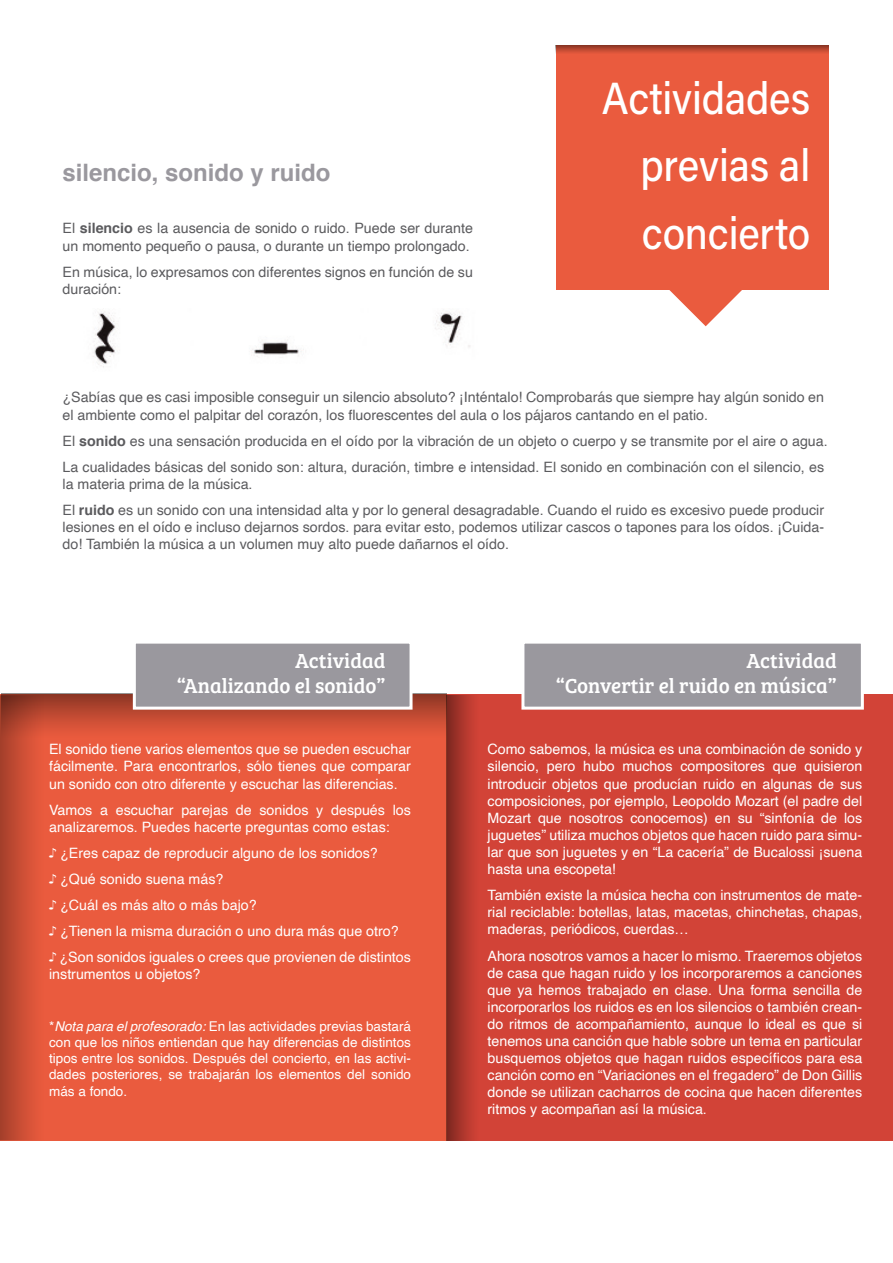
<style>
.page{position:relative;width:893px;height:1263px;background:#fff}
.page>*{position:absolute;margin:0;border:0;box-sizing:border-box;transform-origin:0 0}
.t1{font:500 45px/67.5px "Acumin Pro";letter-spacing:-.005em;color:#fff;text-align:justify;scale:.9 1}
.t2{font:700 24px "Helvetica";color:#9a989e}
.t3{font:21px/25.2px "Bree Serif";color:#fff;text-align:right}
.t4{font:14.25px/17.1px "Helvetica";color:#fff;text-align:justify}
.t5{font:14.25px/17.1px "Helvetica";color:#5b5b5e}
.t6{font:13.5px/16.2px "Helvetica";color:#fff;text-align:justify}
.s1{font-weight:700}
.s2{font-style:italic}
</style>
<div class="page">
<div style="left:0;top:694px;width:448px;height:447px;background:#ea5b3e"></div>
<div style="left:448px;top:694px;width:445px;height:447px;background:#d24337"></div>
<div style="left:2px;top:693px;width:445px;height:45px;background:linear-gradient(to bottom,#8d3625,#f05d3f)"></div>
<svg style="left:0;top:695px;width:45px;height:445px"></svg>
<div style="left:447px;top:695px;width:32px;height:445px;background:linear-gradient(to right,#802820,#d34337)"></div>
<svg style="left:669px;top:290px;width:73px;height:36px"></svg>
<div style="left:556px;top:45px;width:272px;height:245px;background:#ea5b3e"></div>
<div style="left:523px;top:642px;width:339px;height:66px;background:#9a989e"></div>
<div style="left:521px;top:641px;width:343px;height:69px;border:3px solid #fff"></div>
<div style="left:134px;top:642px;width:277px;height:66px;background:#9a989e"></div>
<div style="left:133px;top:641px;width:280px;height:69px;border:3px solid #fff"></div>
<svg style="left:556px;top:45px;width:272px;height:8px;background:#b3452f"></svg>
<img style="left:93px;top:311px;width:377px;height:56px">
<h2 class="t2" style="left:63px;top:153px;width:270px">silencio, sonido y ruido</h2>
<p class="t5" style="left:63px;top:220px;width:412px">El <span class="s1">silencio</span> es la ausencia de sonido o ruido. Puede ser durante un momento pequeño o pausa, o durante un tiempo prolongado.</p>
<p class="t5" style="left:63px;top:264px;width:412px">En música, lo expresamos con diferentes signos en función de su duración:</p>
<h1 class="t1" style="left:640px;top:63px;width:190px;text-indent:-39px">Actividades previas al concierto</h1>
<p class="t5" style="left:63px;top:389px;width:763px">¿Sabías que es casi imposible conseguir un silencio absoluto? ¡Inténtalo! Comprobarás que siempre hay algún sonido en el ambiente como el palpitar del corazón, los fluorescentes del aula o los pájaros cantando en el patio.</p>
<p class="t5" style="left:63px;top:428px;width:767px;line-height:26.1px">El <span class="s1">sonido</span> es una sensación producida en el oído por la vibración de un objeto o cuerpo y se transmite por el aire o agua.<br>La cualidades básicas del sonido son: altura, duración, timbre e intensidad. El sonido en combinación con el silencio, es</p>
<p class="t5" style="left:63px;top:471px;width:763px;line-height:26.1px">la materia prima de la música.<br>El <span class="s1">ruido</span> es un sonido con una intensidad alta y por lo general desagradable. Cuando el ruido es excesivo puede producir</p>
<p class="t5" style="left:63px;top:519px;width:763px">lesiones en el oído e incluso dejarnos sordos. para evitar esto, podemos utilizar cascos o tapones para los oídos. ¡Cuida&shy;do! También la música a un volumen muy alto puede dañarnos el oído.</p>
<h3 class="t3" style="left:177px;top:646px;width:210px">Actividad “Analizando el sonido”</h3>
<p class="t4" style="left:49px;top:741px;width:363px">El sonido tiene varios elementos que se pueden escuchar fácilmente. Para encontrarlos, sólo tienes que comparar un sonido con otro diferente y escuchar las diferencias.</p>
<p class="t4" style="left:49px;top:801px;width:363px">Vamos a escuchar parejas de sonidos y después los analizaremos. Puedes hacerte preguntas como estas:</p>
<p class="t4" style="left:49px;top:840px;width:363px;line-height:26.1px;text-align:left">♪ ¿Eres capaz de reproducir alguno de los sonidos?<br>♪ ¿Qué sonido suena más?<br>♪ ¿Cuál es más alto o más bajo?<br>♪ ¿Tienen la misma duración o uno dura más que otro?<br>♪ ¿Son sonidos iguales o crees que provienen de distintos</p>
<p class="t4" style="left:49px;top:966px;width:153px">instrumentos u objetos?</p>
<p class="t6" style="left:49px;top:1018px;width:363px">*<span class="s2">Nota para el profesorado:</span> En las actividades previas bastará con que los niños entiendan que hay diferencias de distintos tipos entre los sonidos. Después del concierto, en las activi&shy;dades posteriores, se trabajarán los elementos del sonido más a fondo.</p>
<h3 class="t3" style="left:556px;top:646px;width:282px">Actividad<br>“Convertir el ruido en música”</h3>
<p class="t4" style="left:488px;top:741px;width:376px">Como sabemos, la música es una combinación de sonido y silencio, pero hubo muchos compositores que quisieron introducir objetos que producían ruido en algunas de sus composiciones, por ejemplo, Leopoldo Mozart (el padre del Mozart que nosotros conocemos) en su “sinfonía de los juguetes” utiliza muchos objetos que hacen ruido para simu&shy;lar que son juguetes y en “La cacería” de Bucalossi ¡suena hasta una escopeta!</p>
<p class="t4" style="left:488px;top:887px;width:376px">También existe la música hecha con instrumentos de mate&shy;rial reciclable: botellas, latas, macetas, chinchetas, chapas, maderas, periódicos, cuerdas…</p>
<p class="t4" style="left:488px;top:947px;width:376px">Ahora nosotros vamos a hacer lo mismo. Traeremos objetos de casa que hagan ruido y los incorporaremos a canciones que ya hemos trabajado en clase. Una forma sencilla de incorporarlos los ruidos es en los silencios o también crean&shy;do ritmos de acompañamiento, aunque lo ideal es que si tenemos una canción que hable sobre un tema en particular busquemos objetos que hagan ruidos específicos para esa canción como en “Variaciones en el fregadero” de Don Gillis donde se utilizan cacharros de cocina que hacen diferentes ritmos y acompañan así la música.</p>
</div>
